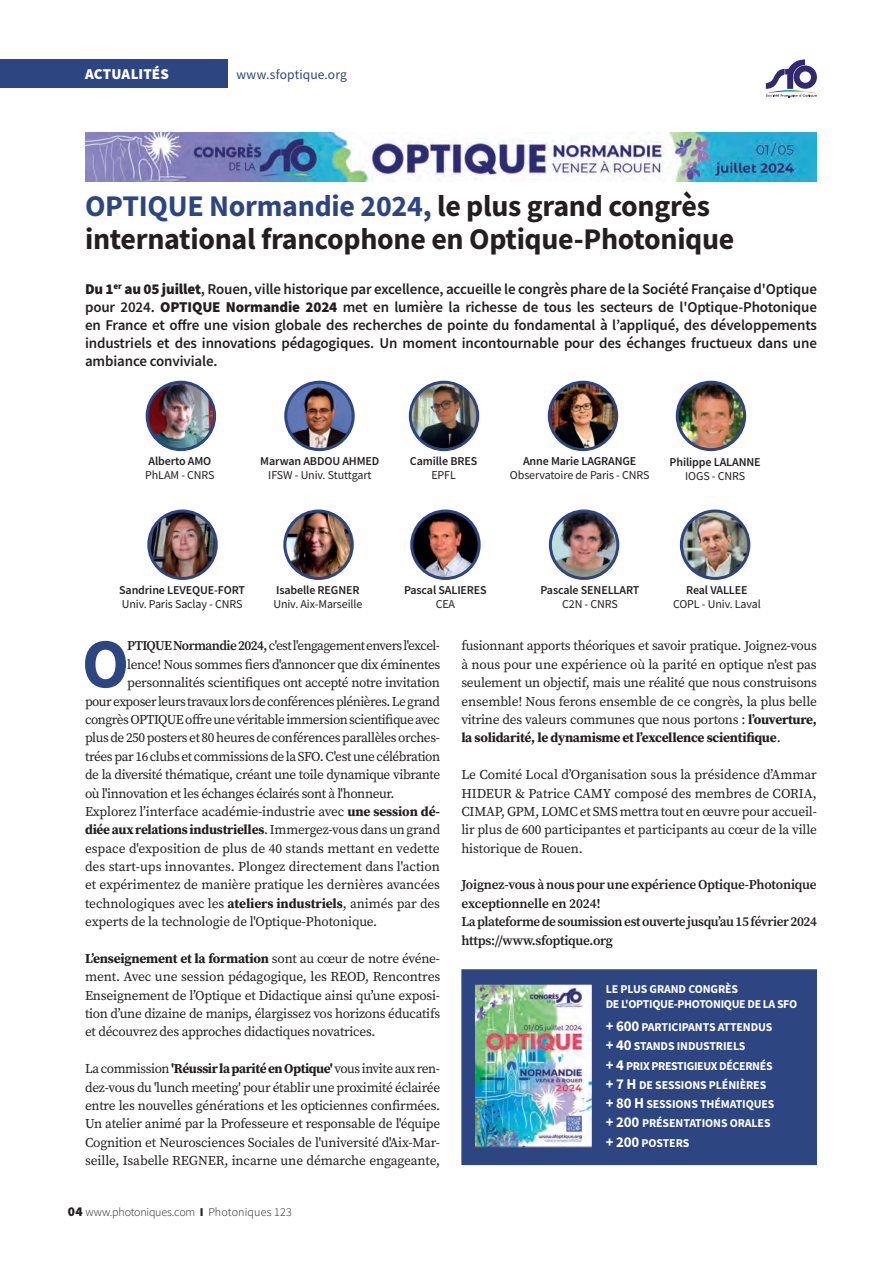
<style>
.page{position:relative;width:893px;height:1263px;background:#fff}
.page>*{position:absolute;margin:0;border:0;box-sizing:border-box;transform-origin:0 0}
.acut1_texte_lettrine{font:700 69.9px "Source Sans Pro";color:#2d4580}
.actu1_titre_2{font:700 30px/33px "Source Sans Pro";letter-spacing:-.01em;color:#231f20}
.actu_1_chapeau{font:600 15px/18px "Source Sans Pro";letter-spacing:-.01em;color:#231f20;text-align:justify}
.t1{font:900 15px "Source Sans Pro";letter-spacing:.005em;color:#fff}
.actu_1_texte_courant{font:13.5px/18.3px "Source Serif Pro";letter-spacing:-.015em;color:#231f20;text-align:justify}
.acut1_texte_lettrine-2{font:13.5px "Source Serif Pro";letter-spacing:-.03em;color:#231f20}
.actu_1_texte_courant-2{font:600 13.5px/18.3px "Source Serif Pro";letter-spacing:-.02em;color:#231f20}
.t2{font:13.5px "Source Sans Pro";letter-spacing:.01em;color:#2d4580}
.actu_1_chapeau-2{font:12px/13.5px "Source Sans Pro";letter-spacing:-.01em;color:#231f20;text-align:center}
.actu_1_chapeau-3{font:600 12px "Source Sans Pro";letter-spacing:-.01em;color:#231f20}
.chiffre_texte{font:700 12px "Source Sans Pro";letter-spacing:-.01em;color:#fff}
.chiffre_texte-2{font:700 12px/15px "Source Sans Pro";letter-spacing:-.03em;color:#fff}
.t3{font:300 12px "Source Sans Pro";letter-spacing:.005em;color:#231f20}
.s1{color:#2d4580}
.s2{font-weight:900}
.s3{font-weight:600}
.s4{font-weight:700}
.s5{font-weight:900;font-size:13.5px}
.s6{font-size:15px}
</style>
<div class="page">
<div style="left:0;top:59px;width:228px;height:29px;background:#2d4580"></div>
<svg style="left:766px;top:60px;width:51px;height:38px"></svg>
<div style="left:462px;top:970px;width:354px;height:194px;background:#2d4580"></div>
<div style="left:461px;top:969px;width:356px;height:196px;border:2px solid #2d4580"></div>
<img style="left:85px;top:133px;width:732px;height:48px">
<img style="left:147px;top:382px;width:68px;height:68px;border-radius:34px">
<div style="left:146px;top:381px;width:70px;height:70px;border:3px solid #2d4580;border-radius:50%"></div>
<img style="left:286px;top:382px;width:67px;height:68px;border-radius:34px">
<div style="left:284px;top:381px;width:71px;height:70px;border:3px solid #2d4580;border-radius:50%"></div>
<img style="left:410px;top:382px;width:68px;height:68px;border-radius:34px">
<div style="left:409px;top:381px;width:70px;height:70px;border:3px solid #2d4580;border-radius:50%"></div>
<img style="left:549px;top:382px;width:68px;height:68px;border-radius:34px">
<div style="left:548px;top:381px;width:70px;height:70px;border:3px solid #2d4580;border-radius:50%"></div>
<img style="left:677px;top:382px;width:68px;height:68px;border-radius:34px">
<div style="left:676px;top:381px;width:70px;height:70px;border:3px solid #2d4580;border-radius:50%"></div>
<img style="left:149px;top:511px;width:67px;height:67px;border-radius:34px">
<div style="left:147px;top:509px;width:71px;height:71px;border:3px solid #2d4580;border-radius:50%"></div>
<img style="left:285px;top:511px;width:67px;height:67px;border-radius:34px">
<div style="left:283px;top:509px;width:71px;height:71px;border:3px solid #2d4580;border-radius:50%"></div>
<img style="left:413px;top:513px;width:64px;height:64px">
<div style="left:410px;top:509px;width:71px;height:71px;border:3px solid #2d4580;border-radius:50%"></div>
<img style="left:551px;top:513px;width:66px;height:65px">
<div style="left:549px;top:509px;width:70px;height:71px;border:3px solid #2d4580;border-radius:50%"></div>
<img style="left:681px;top:511px;width:68px;height:67px;border-radius:34px">
<div style="left:680px;top:509px;width:70px;height:71px;border:3px solid #2d4580;border-radius:50%"></div>
<img style="left:476px;top:985px;width:115px;height:161px">
<div style="left:474px;top:983px;width:119px;height:165px;border:1px solid #2d4580"></div>
<p class="t1" style="left:85px;top:64px;width:85px">ACTUALITÉS</p>
<p class="t2" style="left:236px;top:66px;width:112px">www.sfoptique.org</p>
<p class="actu1_titre_2" style="left:85px;top:189px;width:651px"><span class="s1">OPTIQUE Normandie 2024,</span> le plus grand congrès international francophone en Optique-Photonique</p>
<p class="actu_1_chapeau" style="left:85px;top:280px;width:733px"><span class="s2">Du 1</span><sup>er</sup> <span class="s2">au 05 juillet</span>, Rouen, ville historique par excellence, accueille le congrès phare de la Société Française d'Optique pour 2024. <span class="s2">OPTIQUE Normandie 2024</span> met en lumière la richesse de tous les secteurs de l'Optique-Photonique en France et offre une vision globale des recherches de pointe du fondamental à l’appliqué, des développements industriels et des innovations pédagogiques. Un moment incontournable pour des échanges fructueux dans une ambiance conviviale.</p>
<p class="actu_1_chapeau-3" style="left:148px;top:453px;width:64px">Alberto AMO</p>
<p class="actu_1_chapeau-2" style="left:145px;top:468px;width:71px">PhLAM - CNRS</p>
<p class="actu_1_chapeau-2" style="left:260px;top:454px;width:121px"><span class="s3">Marwan ABDOU AHMED<br></span>IFSW - Univ. Stuttgart</p>
<p class="actu_1_chapeau-3" style="left:410px;top:453px;width:69px">Camille BRES</p>
<p class="actu_1_chapeau-2" style="left:431px;top:468px;width:26px">EPFL</p>
<p class="actu_1_chapeau-3" style="left:523px;top:453px;width:115px">Anne Marie LAGRANGE</p>
<p class="actu_1_chapeau-2" style="left:510px;top:468px;width:141px">Observatoire de Paris - CNRS</p>
<p class="actu_1_chapeau-3" style="left:670px;top:454px;width:93px">Philippe LALANNE</p>
<p class="actu_1_chapeau-2" style="left:685px;top:469px;width:61px">IOGS - CNRS</p>
<p class="actu_1_chapeau-3" style="left:119px;top:582px;width:127px">Sandrine LEVEQUE-FORT</p>
<p class="actu_1_chapeau-2" style="left:122px;top:597px;width:122px">Univ. Paris Saclay - CNRS</p>
<p class="actu_1_chapeau-3" style="left:276px;top:582px;width:85px">Isabelle REGNER</p>
<p class="actu_1_chapeau-2" style="left:273px;top:597px;width:90px">Univ. Aix-Marseille</p>
<p class="actu_1_chapeau-3" style="left:404px;top:582px;width:84px">Pascal SALIERES</p>
<p class="actu_1_chapeau-2" style="left:436px;top:597px;width:21px">CEA</p>
<p class="actu_1_chapeau-3" style="left:541px;top:582px;width:100px">Pascale SENELLART</p>
<p class="actu_1_chapeau-2" style="left:562px;top:597px;width:57px">C2N - CNRS</p>
<p class="actu_1_chapeau-3" style="left:686px;top:582px;width:63px">Real VALLEE</p>
<p class="actu_1_chapeau-2" style="left:673px;top:597px;width:89px">COPL - Univ. Laval</p>
<p class="acut1_texte_lettrine" style="left:82px;top:617px;width:49px">O</p>
<p class="acut1_texte_lettrine-2" style="left:127px;top:637px;width:314px"><span class="s3">PTIQUE Normandie 2024,</span> c'est l'engagement envers l'excel-</p>
<p class="acut1_texte_lettrine-2" style="left:127px;top:655px;width:315px">lence! Nous sommes fiers d'annoncer que dix éminentes</p>
<p class="acut1_texte_lettrine-2" style="left:127px;top:674px;width:314px">personnalités scientifiques ont accepté notre invitation</p>
<p class="acut1_texte_lettrine-2" style="left:85px;top:692px;width:356px">pour exposer leurs travaux lors de conférences plénières. Le grand</p>
<p class="acut1_texte_lettrine-2" style="left:85px;top:710px;width:357px">congrès OPTIQUE offre une véritable immersion scientifique avec</p>
<p class="acut1_texte_lettrine-2" style="left:85px;top:729px;width:357px">plus de 250 posters et 80 heures de conférences parallèles orches-</p>
<p class="acut1_texte_lettrine-2" style="left:85px;top:747px;width:357px">trées par 16 clubs et commissions de la SFO. C'est une célébration</p>
<p class="acut1_texte_lettrine-2" style="left:85px;top:766px;width:357px">de la diversité thématique, créant une toile dynamique vibrante</p>
<p class="acut1_texte_lettrine-2" style="left:85px;top:784px;width:311px">où l'innovation et les échanges éclairés sont à l'honneur.</p>
<p class="actu_1_texte_courant" style="left:85px;top:802px;width:357px">Explorez l’interface académie-industrie avec <span class="s4">une session dé&shy;diée aux relations industrielles</span>. Immergez-vous dans un grand espace d'exposition de plus de 40 stands mettant en vedette des start-ups innovantes. Plongez directement dans l'action et expérimentez de manière pratique les dernières avancées technologiques avec les <span class="s4">ateliers industriels</span>, animés par des experts de la technologie de l'Optique-Photonique.</p>
<p class="actu_1_texte_courant" style="left:85px;top:949px;width:357px"><span class="s4">L’enseignement et la formation</span> sont au cœur de notre événe&shy;ment. Avec une session pédagogique, les REOD, Rencontres Enseignement de l’Optique et Didactique ainsi qu’une exposi&shy;tion d’une dizaine de manips, élargissez vos horizons éducatifs et découvrez des approches didactiques novatrices.</p>
<p class="actu_1_texte_courant" style="left:85px;top:1059px;width:357px">La commission <span class="s4">'Réussir la parité en Optique'</span> vous invite aux ren&shy;dez-vous du 'lunch meeting' pour établir une proximité éclairée entre les nouvelles générations et les opticiennes confirmées.<br>Un atelier animé par la Professeure et responsable de l'équipe Cognition et Neurosciences Sociales de l'université d'Aix-Mar&shy;seille, Isabelle REGNER, incarne une démarche engageante,</p>
<p class="t3" style="left:68px;top:1205px;width:226px"><span class="s5">04</span> www.photoniques.com <span class="s2">I</span> Photoniques 123</p>
<p class="actu_1_texte_courant" style="left:461px;top:637px;width:357px">fusionnant apports théoriques et savoir pratique. Joignez-vous à nous pour une expérience où la parité en optique n'est pas seulement un objectif, mais une réalité que nous construisons ensemble! Nous ferons ensemble de ce congrès, la plus belle vitrine des valeurs communes que nous portons : <span class="s4">l’ouverture, la solidarité, le dynamisme et l’excellence scientifique</span>.</p>
<p class="actu_1_texte_courant" style="left:461px;top:765px;width:357px">Le Comité Local d’Organisation sous la présidence d’Ammar HIDEUR &amp; Patrice CAMY composé des membres de CORIA, CIMAP, GPM, LOMC et SMS mettra tout en œuvre pour accueil&shy;lir plus de 600 participantes et participants au cœur de la ville historique de Rouen.</p>
<p class="actu_1_texte_courant-2" style="left:461px;top:876px;width:357px">Joignez-vous à nous pour une expérience Optique-Photonique exceptionnelle en 2024!</p>
<p class="actu_1_texte_courant-2" style="left:461px;top:912px;width:357px">La plateforme de soumission est ouverte jusqu’au 15 février 2024</p>
<p class="actu_1_texte_courant-2" style="left:461px;top:931px;width:153px">https://www.sfoptique.org</p>
<p class="chiffre_texte-2" style="left:606px;top:981px;width:193px">LE PLUS GRAND CONGRÈS<br>DE L'OPTIQUE-PHOTONIQUE DE LA SFO</p>
<p class="chiffre_texte" style="left:606px;top:1019px;width:168px"><span class="s6">+ 600</span> PARTICIPANTS ATTENDUS</p>
<p class="chiffre_texte" style="left:606px;top:1038px;width:141px"><span class="s6">+ 40</span> STANDS INDUSTRIELS</p>
<p class="chiffre_texte-2" style="left:606px;top:1058px;width:168px"><span class="s6">+ 4</span> PRIX PRESTIGIEUX DÉCERNÉS</p>
<p class="chiffre_texte" style="left:606px;top:1077px;width:162px"><span class="s6">+ 7 H</span> DE SESSIONS PLÉNIÈRES</p>
<p class="chiffre_texte" style="left:606px;top:1096px;width:170px"><span class="s6">+ 80 H</span> SESSIONS THÉMATIQUES</p>
<p class="chiffre_texte" style="left:606px;top:1115px;width:166px"><span class="s6">+ 200</span> PRÉSENTATIONS ORALES</p>
<p class="chiffre_texte" style="left:606px;top:1134px;width:85px"><span class="s6">+ 200</span> POSTERS</p>
</div>
